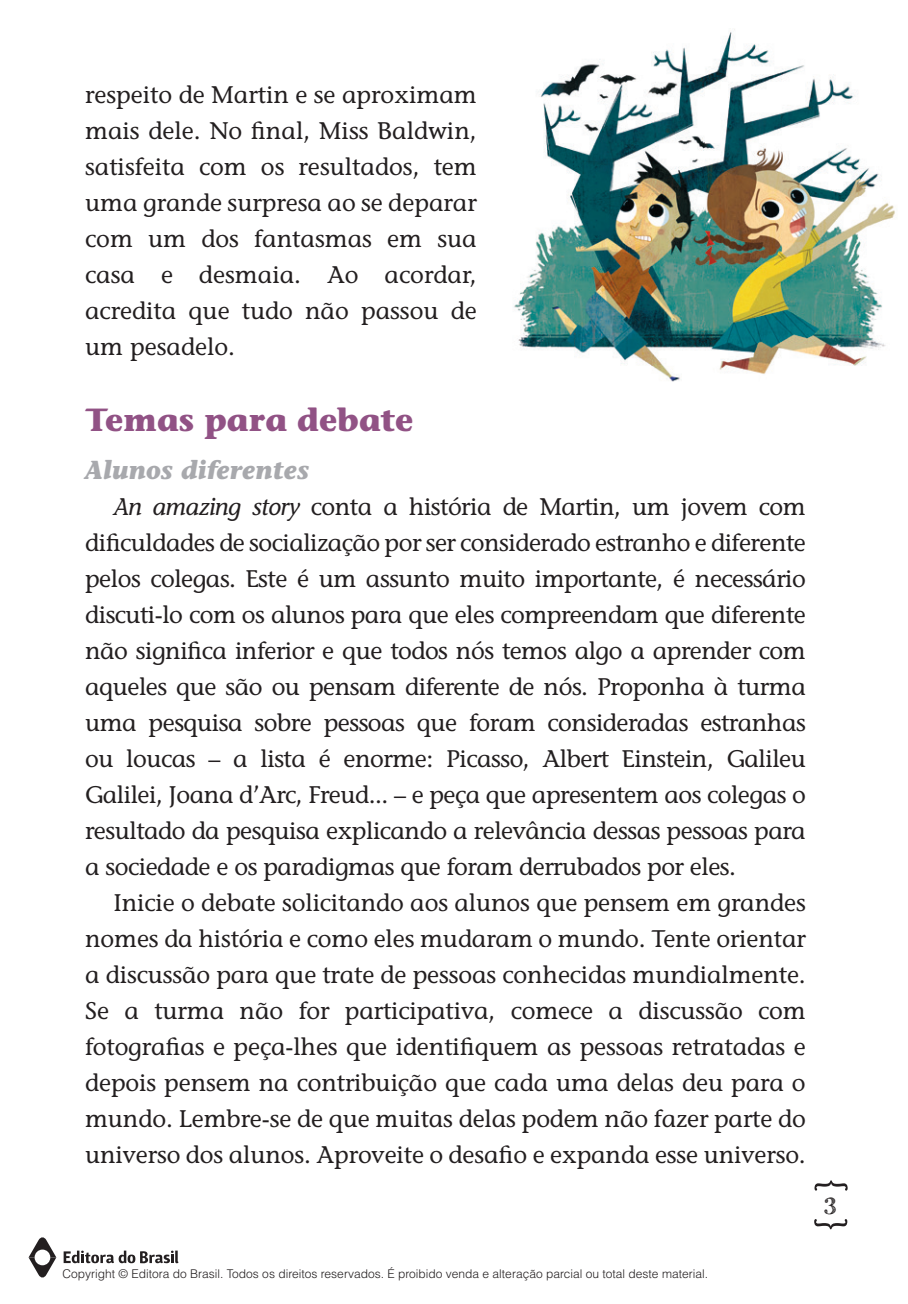
<style>
.page{position:relative;width:908px;height:1304px;background:#fff}
.page>*{position:absolute;margin:0;border:0;box-sizing:border-box;transform-origin:0 0}
.t1{font:700 32px "Stone Informal Std";color:#915285}
.t2{font:italic 700 26px "Stone Informal Std";color:#a8a9ad}
.t3{font:500 24px/36px "Stone Informal Std";letter-spacing:-.005em;color:#231f20;text-align:justify}
.t4{font:24px "Handy George";color:#231f20}
.t5{font:300 12px "Helvetica";color:#231f20}
.s1{font-style:italic}
</style>
<div class="page">
<svg style="left:814px;top:1180px;width:33px;height:11px"></svg>
<svg style="left:814px;top:1219px;width:32px;height:10px"></svg>
<svg style="left:64px;top:1251px;width:114px;height:12px"></svg>
<svg style="left:29px;top:1237px;width:27px;height:41px"></svg>
<img style="left:514px;top:29px;width:381px;height:353px">
<p class="t3" style="left:85px;top:76px;width:393px">respeito de Martin e se aproximam mais dele. No final, Miss Baldwin, satisfeita com os resultados, tem uma grande surpresa ao se deparar com um dos fantasmas em sua casa e desmaia. Ao acordar, acredita que tudo não passou de um pesadelo.</p>
<h1 class="t1" style="left:85px;top:400px;width:329px">Temas para debate</h1>
<p class="t2" style="left:85px;top:454px;width:226px">Alunos diferentes</p>
<p class="t3" style="left:85px;top:489px;width:722px;text-indent:28px"><span class="s1">An amazing story</span> conta a história de Martin, um jovem com dificuldades de socialização por ser considerado estranho e diferente pelos colegas. Este é um assunto muito importante, é necessário discuti-lo com os alunos para que eles compreendam que diferente não significa inferior e que todos nós temos algo a aprender com aqueles que são ou pensam diferente de nós. Proponha à turma uma pesquisa sobre pessoas que foram consideradas estranhas ou loucas – a lista é enorme: Picasso, Albert Einstein, Galileu Galilei, Joana d’Arc, Freud... – e peça que apresentem aos colegas o resultado da pesquisa explicando a relevância dessas pessoas para a sociedade e os paradigmas que foram derrubados por eles.</p>
<p class="t3" style="left:85px;top:885px;width:722px;text-indent:28px">Inicie o debate solicitando aos alunos que pensem em grandes nomes da história e como eles mudaram o mundo. Tente orientar a discussão para que trate de pessoas conhecidas mundialmente.<br>Se a turma não for participativa, comece a discussão com fotografias e peça-lhes que identifiquem as pessoas retratadas e depois pensem na contribuição que cada uma delas deu para o mundo. Lembre-se de que muitas delas podem não fazer parte do universo dos alunos. Aproveite o desafio e expanda esse universo.</p>
<p class="t4" style="left:823px;top:1189px;width:16px">3</p>
<p class="t5" style="left:62px;top:1266px;width:646px">Copyright © Editora do Brasil. Todos os direitos reservados. É proibido venda e alteração parcial ou total deste material.</p>
</div>
